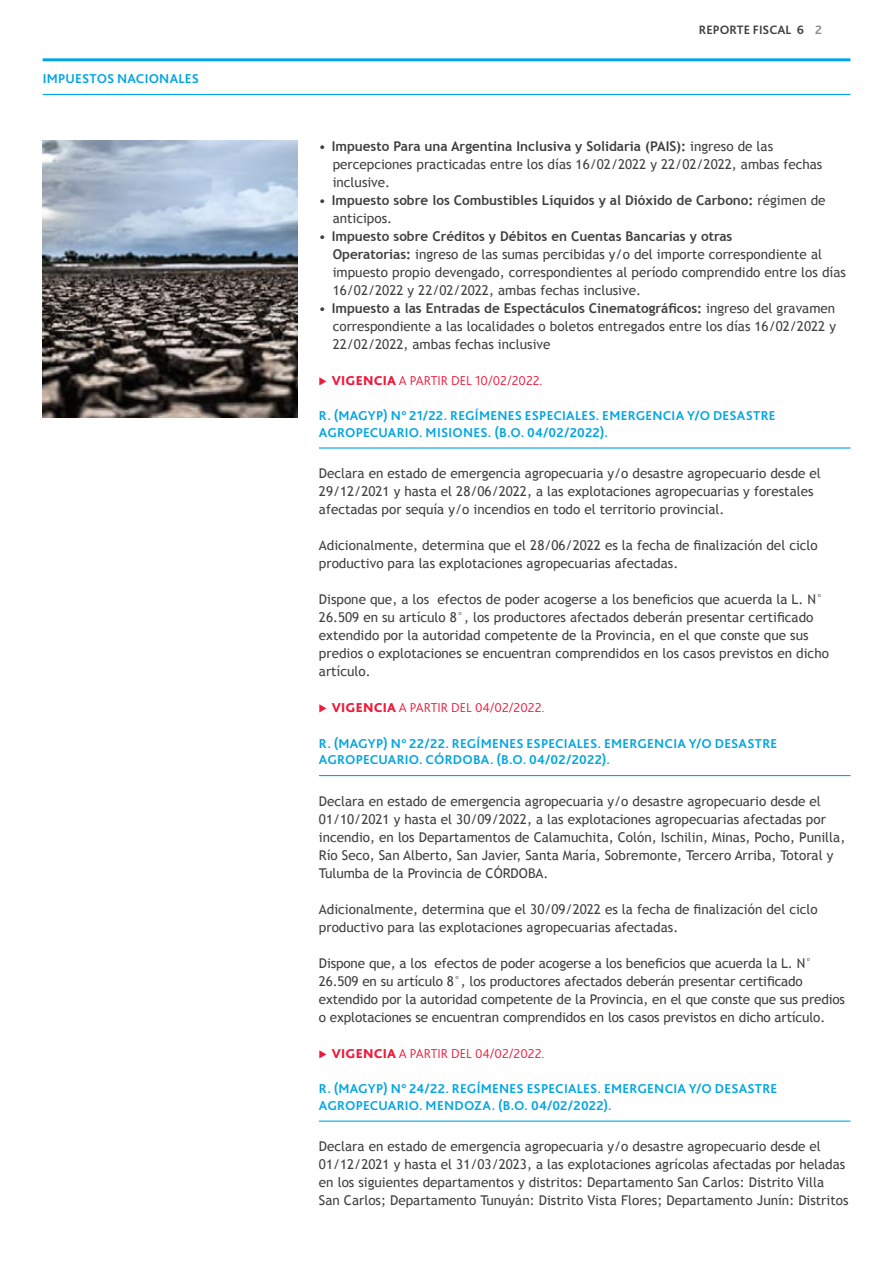
<style>
.page{position:relative;width:893px;height:1263px;background:#fff}
.page>*{position:absolute;margin:0;border:0;box-sizing:border-box;transform-origin:0 0}
.t1{font:13.5px/18px "Trebuchet MS";color:#404040}
.t2{font:700 13.5px/16.5px "Bliss Pro";letter-spacing:.02em;color:#02a5e2}
.t3{font:300 13.5px "Bliss Pro";color:#ed1a3b}
.t4{font:700 13.5px/18px "Trebuchet MS";color:#404040}
.t5{font:700 12.75px "Bliss Pro";color:#404040}
.s1{font-weight:700}
.s2{font-weight:400}
.s3{font-weight:800}
</style>
<div class="page">
<img style="left:43px;top:141px;width:254px;height:276px">
<hr style="left:43px;top:58px;width:807px;height:3px;background:#02a5e2">
<hr style="left:43px;top:94px;width:807px;height:1px;background:#02a5e2">
<hr style="left:319px;top:447px;width:531px;height:2px;background:#02a5e2">
<hr style="left:319px;top:775px;width:531px;height:1px;background:#02a5e2">
<hr style="left:319px;top:1120px;width:531px;height:2px;background:#02a5e2">
<p class="t2" style="left:43px;top:70px;width:158px">IMPUESTOS NACIONALES</p>
<p class="t5" style="left:699px;top:22px;width:125px">REPORTE FISCAL 6 2</p>
<p class="t1" style="left:333px;top:137px;width:491px;text-indent:-14px">• <span class="s1">Impuesto Para una Argentina Inclusiva y Solidaria (PAIS):</span> ingreso de las percepciones practicadas entre los días 16/02/2022 y 22/02/2022, ambas fechas inclusive.</p>
<p class="t4" style="left:333px;top:191px;width:494px;text-indent:-14px"><span class="s2">•</span> Impuesto sobre los Combustibles Líquidos y al Dióxido de Carbono: <span class="s2">régimen de anticipos.</span></p>
<p class="t1" style="left:333px;top:227px;width:515px;text-indent:-14px">• <span class="s1">Impuesto sobre Créditos y Débitos en Cuentas Bancarias y otras<br>Operatorias:</span> ingreso de las sumas percibidas y/o del importe correspondiente al impuesto propio devengado, correspondientes al período comprendido entre los días 16/02/2022 y 22/02/2022, ambas fechas inclusive.</p>
<p class="t1" style="left:333px;top:299px;width:505px;text-align:justify;text-indent:-14px">• <span class="s1">Impuesto a las Entradas de Espectáculos Cinematográficos:</span> ingreso del gravamen correspondiente a las localidades o boletos entregados entre los días 16/02/2022 y 22/02/2022, ambas fechas inclusive</p>
<p class="t3" style="left:332px;top:372px;width:212px"><span class="s3">VIGENCIA</span> A PARTIR DEL 10/02/2022.</p>
<p class="t2" style="left:319px;top:407px;width:458px">R. (MAGYP) N° 21/22. REGÍMENES ESPECIALES. EMERGENCIA Y/O DESASTRE<br>AGROPECUARIO. MISIONES. (B.O. 04/02/2022).</p>
<p class="t1" style="left:319px;top:465px;width:503px">Declara en estado de emergencia agropecuaria y/o desastre agropecuario desde el<br>29/12/2021 y hasta el 28/06/2022, a las explotaciones agropecuarias y forestales afectadas por sequía y/o incendios en todo el territorio provincial.</p>
<p class="t1" style="left:319px;top:537px;width:500px">Adicionalmente, determina que el 28/06/2022 es la fecha de finalización del ciclo productivo para las explotaciones agropecuarias afectadas.</p>
<p class="t1" style="left:319px;top:591px;width:511px">Dispone que, a los efectos de poder acogerse a los beneficios que acuerda la L. N° 26.509 en su artículo 8°, los productores afectados deberán presentar certificado extendido por la autoridad competente de la Provincia, en el que conste que sus predios o explotaciones se encuentran comprendidos en los casos previstos en dicho artículo.</p>
<p class="t3" style="left:332px;top:699px;width:214px"><span class="s3">VIGENCIA</span> A PARTIR DEL 04/02/2022.</p>
<p class="t2" style="left:319px;top:735px;width:460px">R. (MAGYP) N° 22/22. REGÍMENES ESPECIALES. EMERGENCIA Y/O DESASTRE<br>AGROPECUARIO. CÓRDOBA. (B.O. 04/02/2022).</p>
<p class="t1" style="left:319px;top:792px;width:528px">Declara en estado de emergencia agropecuaria y/o desastre agropecuario desde el 01/10/2021 y hasta el 30/09/2022, a las explotaciones agropecuarias afectadas por incendio, en los Departamentos de Calamuchita, Colón, Ischilin, Minas, Pocho, Punilla, Río Seco, San Alberto, San Javier, Santa María, Sobremonte, Tercero Arriba, Totoral y Tulumba de la Provincia de CÓRDOBA.</p>
<p class="t1" style="left:319px;top:900px;width:500px">Adicionalmente, determina que el 30/09/2022 es la fecha de finalización del ciclo productivo para las explotaciones agropecuarias afectadas.</p>
<p class="t1" style="left:319px;top:954px;width:528px">Dispone que, a los efectos de poder acogerse a los beneficios que acuerda la L. N° 26.509 en su artículo 8°, los productores afectados deberán presentar certificado extendido por la autoridad competente de la Provincia, en el que conste que sus predios o explotaciones se encuentran comprendidos en los casos previstos en dicho artículo.</p>
<p class="t3" style="left:332px;top:1045px;width:214px"><span class="s3">VIGENCIA</span> A PARTIR DEL 04/02/2022.</p>
<p class="t2" style="left:319px;top:1080px;width:460px">R. (MAGYP) N° 24/22. REGÍMENES ESPECIALES. EMERGENCIA Y/O DESASTRE<br>AGROPECUARIO. MENDOZA. (B.O. 04/02/2022).</p>
<p class="t1" style="left:319px;top:1138px;width:531px">Declara en estado de emergencia agropecuaria y/o desastre agropecuario desde el 01/12/2021 y hasta el 31/03/2023, a las explotaciones agrícolas afectadas por heladas en los siguientes departamentos y distritos: Departamento San Carlos: Distrito Villa San Carlos; Departamento Tunuyán: Distrito Vista Flores; Departamento Junín: Distritos</p>
</div>
